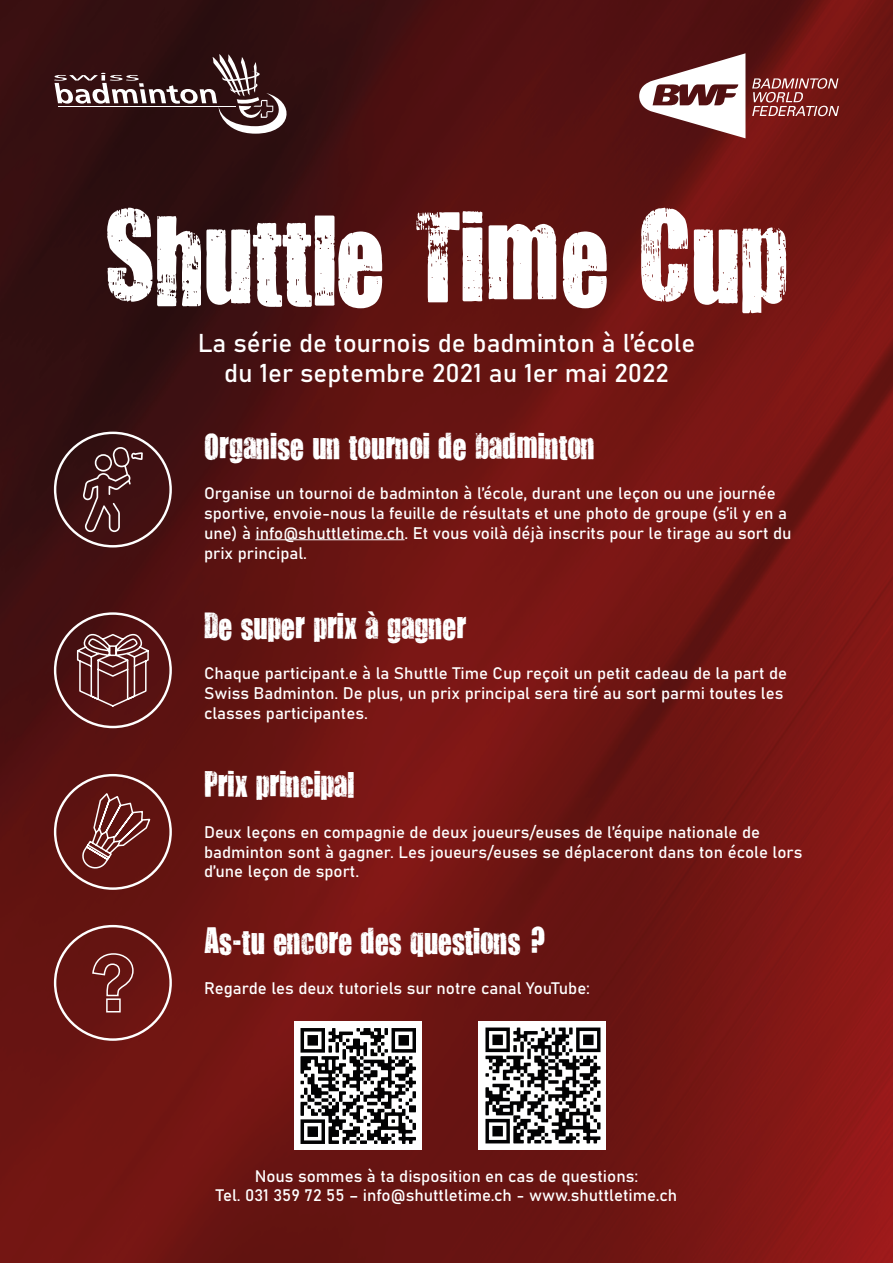
<style>
.page{position:relative;width:893px;height:1263px;background:#fff}
.page>*{position:absolute;margin:0;border:0;box-sizing:border-box;transform-origin:0 0}
.t1{font:105px "You Are Loved";color:#fff}
.t2{font:30px "You Are Loved";color:#fff}
.t3{font:25.5px "Bahnschrift";color:#fff}
.t4{font:16.5px/19.8px "Bahnschrift";color:#fff}
</style>
<div class="page">
<img style="left:0;top:0;width:893px;height:1263px">
<svg style="left:54px;top:54px;width:233px;height:80px;background:#4f3435"></svg>
<hr style="left:58px;top:106px;width:178px;height:1px;background:#fff">
<svg style="left:752px;top:78px;width:87px;height:38px;background:#984f4d"></svg>
<svg style="left:639px;top:53px;width:106px;height:85px"></svg>
<hr style="left:256px;top:539px;width:148px;height:1px;background:#fff">
<div style="left:54px;top:612px;width:118px;height:116px;border:2px solid #fff;border-radius:50%"></div>
<svg style="left:74px;top:626px;width:78px;height:82px;background:#703b3c"></svg>
<div style="left:54px;top:432px;width:118px;height:115px;border:2px solid #fff;border-radius:50%"></div>
<svg style="left:83px;top:447px;width:60px;height:85px;background:#562f30"></svg>
<div style="left:54px;top:774px;width:118px;height:116px;border:2px solid #fff;border-radius:50%"></div>
<svg style="left:81px;top:791px;width:71px;height:79px;background:#763532"></svg>
<div style="left:54px;top:925px;width:118px;height:116px;border:2px solid #fff;border-radius:50%"></div>
<svg style="left:91px;top:952px;width:43px;height:61px;background:#79312f"></svg>
<img style="left:478px;top:1022px;width:128px;height:127px">
<img style="left:294px;top:1022px;width:128px;height:127px">
<p class="t1" style="left:106px;top:187px;width:683px">Shuttle Time Cup</p>
<p class="t3" style="left:198px;top:323px;width:499px">La série de tournois de badminton à l’école</p>
<p class="t3" style="left:224px;top:354px;width:446px">du 1er septembre 2021 au 1er mai 2022</p>
<p class="t2" style="left:204px;top:426px;width:393px">Organise un tournoi de badminton</p>
<p class="t4" style="left:204px;top:482px;width:589px">Organise un tournoi de badminton à l’école, durant une leçon ou une journée sportive, envoie-nous la feuille de résultats et une photo de groupe (s’il y en a une) à info@shuttletime.ch. Et vous voilà déjà inscrits pour le tirage au sort du prix principal.</p>
<p class="t2" style="left:204px;top:606px;width:264px">De super prix à gagner</p>
<p class="t4" style="left:204px;top:662px;width:584px">Chaque participant.e à la Shuttle Time Cup reçoit un petit cadeau de la part de<br>Swiss Badminton. De plus, un prix principal sera tiré au sort parmi toutes les classes participantes.</p>
<p class="t2" style="left:204px;top:764px;width:151px">Prix principal</p>
<p class="t4" style="left:204px;top:821px;width:600px">Deux leçons en compagnie de deux joueurs/euses de l’équipe nationale de badminton sont à gagner. Les joueurs/euses se déplaceront dans ton école lors d’une leçon de sport.</p>
<p class="t2" style="left:204px;top:921px;width:343px">As-tu encore des questions ?</p>
<p class="t4" style="left:204px;top:977px;width:387px">Regarde les deux tutoriels sur notre canal YouTube:</p>
<p class="t4" style="left:255px;top:1165px;width:385px">Nous sommes à ta disposition en cas de questions:</p>
<p class="t4" style="left:216px;top:1184px;width:463px">Tel. 031 359 72 55 – info@shuttletime.ch - www.shuttletime.ch</p>
</div>
